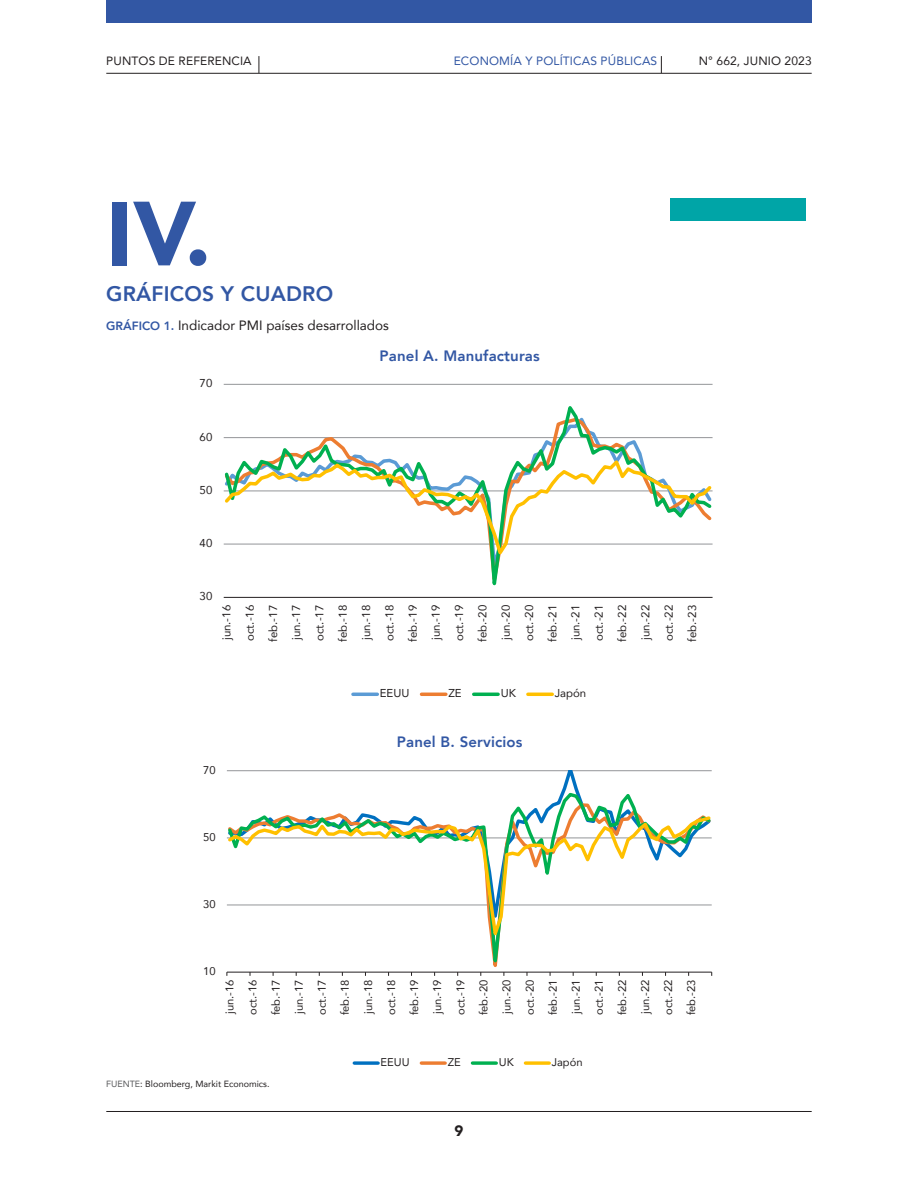
<style>
.page{position:relative;width:918px;height:1188px;background:#fff}
.page>*{position:absolute;margin:0;border:0;box-sizing:border-box;transform-origin:0 0}
.NUMERO_TITULO{font:900 90px "Avenir";color:#3257a4}
.TITULO_PARRAFO{font:800 21px "Avenir";letter-spacing:.01em;color:#3257a4}
.subtitulo2{font:800 15px "Avenir";letter-spacing:.01em;color:#3257a4}
.t1{font:900 15px "Avenir";color:#231f20}
.tit_graf_cuadros{font:13.5px "Avenir";color:#231f20}
.t2{font:12px "Avenir";letter-spacing:.01em;color:#231f20}
.t3{font:12px "Avenir";letter-spacing:.01em;color:#3257a4}
.t4{font:11.4px/23.2px "Avenir";letter-spacing:.005em;color:#231f20;text-align:justify}
.t5{font:11.1px/23.1px "Avenir";letter-spacing:.005em;color:#231f20;text-align:justify}
.text_fuente{font:9px "Avenir";color:#231f20}
.s1{font-weight:800;font-size:12px;color:#3257a4}
.s2{color:#57585a}
</style>
<div class="page">
<hr style="left:106px;top:1111px;width:706px;height:1px;background:#231f20">
<div style="left:106px;top:0;width:706px;height:23px;background:#3257a4"></div>
<hr style="left:106px;top:73px;width:706px;height:1px;background:#231f20">
<svg style="left:259px;top:56px;width:1px;height:17px"></svg>
<svg style="left:661px;top:56px;width:1px;height:17px"></svg>
<div style="left:670px;top:198px;width:135px;height:22px;background:#00a5a7"></div>
<hr style="left:224px;top:384px;width:489px;height:1px;background:#939598">
<svg style="left:224px;top:406px;width:489px;height:192px"></svg>
<svg style="left:224px;top:456px;width:489px;height:105px"></svg>
<hr style="left:353px;top:693px;width:24px;height:3px;background:#5b9bd5">
<hr style="left:422px;top:693px;width:24px;height:3px;background:#ed7d31">
<hr style="left:474px;top:693px;width:24px;height:3px;background:#00b050">
<hr style="left:528px;top:693px;width:24px;height:3px;background:#ffc000">
<hr style="left:227px;top:770px;width:485px;height:1px;background:#939598">
<svg style="left:227px;top:771px;width:485px;height:18px"></svg>
<svg style="left:227px;top:789px;width:486px;height:184px"></svg>
<svg style="left:227px;top:814px;width:486px;height:134px"></svg>
<svg style="left:354px;top:1061px;width:24px;height:4px"></svg>
<svg style="left:421px;top:1061px;width:24px;height:4px"></svg>
<svg style="left:472px;top:1061px;width:24px;height:4px"></svg>
<svg style="left:525px;top:1061px;width:24px;height:4px"></svg>
<p class="t2" style="left:106px;top:51px;width:147px">PUNTOS DE REFERENCIA</p>
<p class="t3" style="left:454px;top:51px;width:205px">ECONOMÍA Y POLÍTICAS PÚBLICAS</p>
<p class="t2" style="left:699px;top:52px;width:114px">N° 662, JUNIO 2023</p>
<p class="NUMERO_TITULO" style="left:106px;top:157px;width:107px">IV.</p>
<p class="TITULO_PARRAFO" style="left:106px;top:274px;width:228px">GRÁFICOS Y CUADRO</p>
<p class="tit_graf_cuadros" style="left:106px;top:314px;width:284px"><span class="s1">GRÁFICO 1.</span> Indicador PMI países desarrollados</p>
<p class="subtitulo2" style="left:380px;top:342px;width:162px">Panel A. Manufacturas</p>
<p class="t4" style="left:200px;top:371px;width:14px">70</p>
<p class="t4" style="left:200px;top:425px;width:14px">60</p>
<p class="t4" style="left:200px;top:478px;width:14px">50</p>
<p class="t4" style="left:200px;top:531px;width:14px">40</p>
<p class="t4" style="left:200px;top:584px;width:14px">30</p>
<p class="t4" style="left:215px;top:642px;width:38px;rotate:-90deg">jun.-16 oct.-16 feb.-17 jun.-17 oct.-17 feb.-18 jun.-18 oct.-18 feb.-19 jun.-19 oct.-19 feb.-20 jun.-20 oct.-20 feb.-21 jun.-21 oct.-21 feb.-22 jun.-22 oct.-22 feb.-23</p>
<p class="t4" style="left:380px;top:681px;width:31px">EEUU</p>
<p class="t4" style="left:448px;top:681px;width:15px">ZE</p>
<p class="t4" style="left:501px;top:681px;width:17px">UK</p>
<p class="t4" style="left:555px;top:681px;width:33px">Japón</p>
<p class="subtitulo2" style="left:397px;top:729px;width:127px">Panel B. Servicios</p>
<p class="t5" style="left:203px;top:758px;width:14px">70</p>
<p class="t5" style="left:203px;top:825px;width:14px">50</p>
<p class="t5" style="left:203px;top:892px;width:14px">30</p>
<p class="t5" style="left:203px;top:959px;width:14px">10</p>
<p class="t5" style="left:218px;top:1015px;width:37px;rotate:-90deg">jun.-16 oct.-16 feb.-17 jun.-17 oct.-17 feb.-18 jun.-18 oct.-18 feb.-19 jun.-19 oct.-19 feb.-20 jun.-20 oct.-20 feb.-21 jun.-21 oct.-21 feb.-22 jun.-22 oct.-22 feb.-23</p>
<p class="t5" style="left:381px;top:1050px;width:31px">EEUU</p>
<p class="t5" style="left:448px;top:1050px;width:15px">ZE</p>
<p class="t5" style="left:499px;top:1050px;width:16px">UK</p>
<p class="t5" style="left:552px;top:1050px;width:32px">Japón</p>
<p class="text_fuente" style="left:106px;top:1077px;width:165px"><span class="s2">FUENTE</span>: Bloomberg, Markit Economics.</p>
<h3 class="t1" style="left:455px;top:1118px;width:10px">9</h3>
</div>
